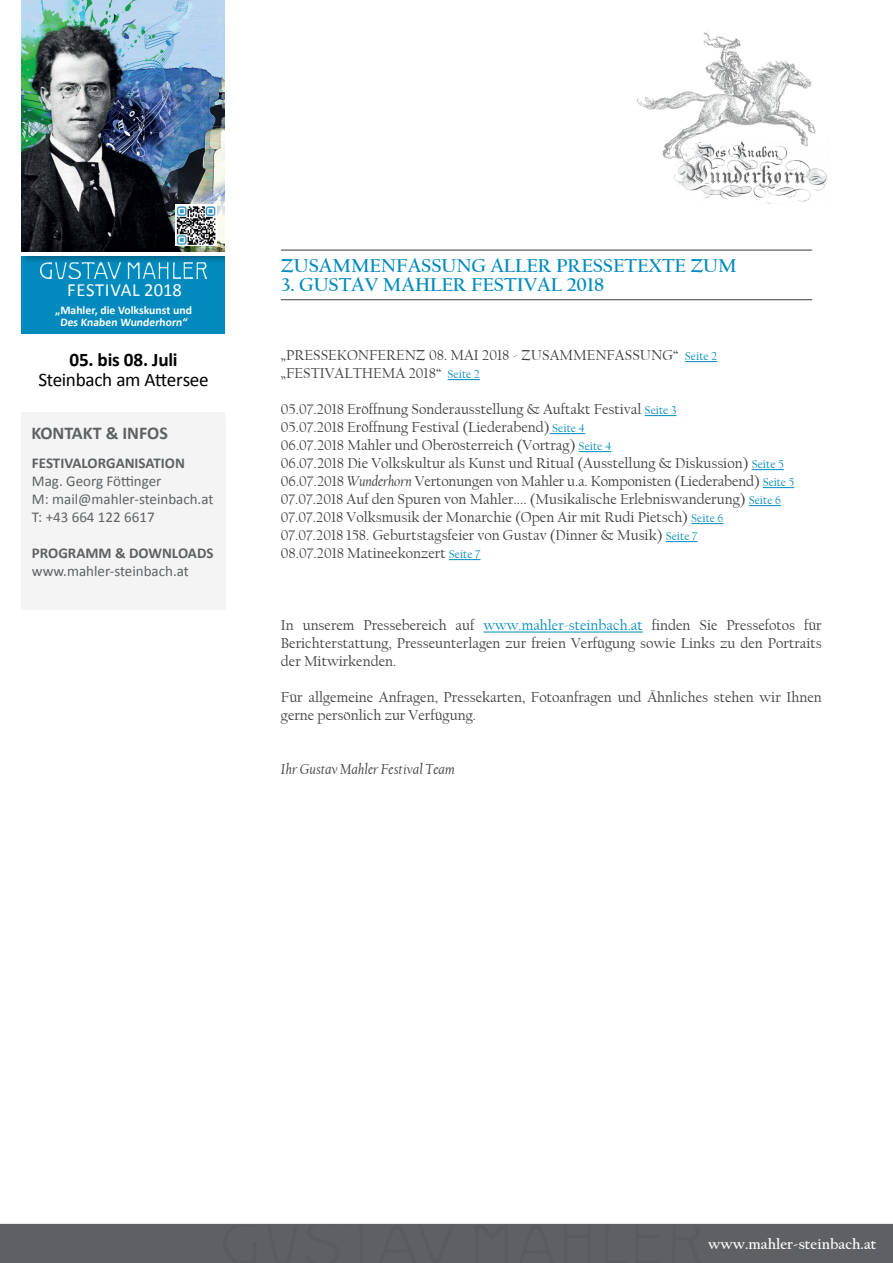
<style>
.page{position:relative;width:893px;height:1263px;background:#fff}
.page>*{position:absolute;margin:0;border:0;box-sizing:border-box;transform-origin:0 0}
.überschrift_oben_unt{font:700 19.5px "Californian FB";color:#008abd}
.t1{font:19.2px "Calibri";letter-spacing:-.02em;color:#000}
.t2{font:700 19.2px "Calibri";letter-spacing:-.01em;color:#000}
.t3{font:18.6px "Calibri";letter-spacing:.03em;color:#fff}
.t4{font:700 18px "Calibri";color:#5e6164}
.fließtext{font:15px/18px "Californian FB";color:#3d3c3e;text-align:justify}
.t5{font:15px "Calibri";color:#5e6164}
.t6{font:700 15px "Calibri";color:#5e6164}
.fließtext-2{font:italic 15px "Californian FB";color:#3d3c3e}
.t7{font:700 15px "Californian FB";color:#fff}
.t8{font:700 11.7px "Calibri";color:#fff}
.s1{font-size:12px;color:#008abd}
.s2{font-style:italic}
.s3{color:#008abd}
</style>
<div class="page">
<div style="left:0;top:1223px;width:893px;height:40px;background:#5e6164"></div>
<div style="left:224px;top:1226px;width:477px;height:37px;background:#5e6164"></div>
<div style="left:21px;top:412px;width:205px;height:198px;background:#f4f4f4"></div>
<div style="left:21px;top:98px;width:212px;height:236px;background:#008abd"></div>
<img style="left:21px;top:0;width:205px;height:244px">
<img style="left:40px;top:264px;width:167px;height:14px">
<div style="left:18px;top:244px;width:236px;height:20px;background:#000;opacity:.75"></div>
<hr style="left:21px;top:252px;width:221px;height:4px;background:#fff">
<div style="left:226px;top:0;width:110px;height:417px;background:#fff"></div>
<img style="left:176px;top:204px;width:41px;height:41px">
<hr style="left:281px;top:250px;width:531px;height:1px;background:#3d3c3e">
<hr style="left:281px;top:299px;width:531px;height:1px;background:#3d3c3e">
<img style="left:675px;top:179px;width:152px;height:25px">
<img style="left:636px;top:31px;width:191px;height:148px">
<hr style="left:685px;top:361px;width:32px;height:1px;background:#008abd">
<hr style="left:448px;top:379px;width:32px;height:1px;background:#008abd">
<hr style="left:645px;top:415px;width:31px;height:1px;background:#008abd">
<hr style="left:550px;top:433px;width:35px;height:1px;background:#008abd">
<hr style="left:579px;top:451px;width:32px;height:1px;background:#008abd">
<hr style="left:752px;top:469px;width:32px;height:1px;background:#008abd">
<hr style="left:763px;top:487px;width:31px;height:1px;background:#008abd">
<hr style="left:749px;top:505px;width:32px;height:1px;background:#008abd">
<hr style="left:691px;top:523px;width:33px;height:1px;background:#008abd">
<hr style="left:666px;top:541px;width:31px;height:1px;background:#008abd">
<hr style="left:449px;top:559px;width:32px;height:1px;background:#008abd">
<hr style="left:483px;top:632px;width:160px;height:1px;background:#008abd">
<p class="t3" style="left:67px;top:278px;width:116px">FESTIVAL 2018</p>
<p class="t8" style="left:55px;top:302px;width:138px">„Mahler, die Volkskunst und</p>
<p class="t8" style="left:60px;top:314px;width:130px">Des Knaben Wunderhorn“</p>
<p class="t2" style="left:70px;top:347px;width:109px">05. bis 08. Juli</p>
<p class="t1" style="left:38px;top:367px;width:172px">Steinbach am Attersee</p>
<p class="t4" style="left:31px;top:421px;width:138px">KONTAKT &amp; INFOS</p>
<p class="t6" style="left:32px;top:453px;width:154px">FESTIVALORGANISATION</p>
<p class="t5" style="left:32px;top:472px;width:131px">Mag. Georg Föttinger</p>
<p class="t5" style="left:32px;top:490px;width:183px">M: mail@mahler-steinbach.at</p>
<p class="t5" style="left:32px;top:508px;width:124px">T: +43 664 122 6617</p>
<p class="t6" style="left:32px;top:543px;width:183px">PROGRAMM &amp; DOWNLOADS</p>
<p class="t5" style="left:32px;top:562px;width:158px">www.mahler-steinbach.at</p>
<p class="überschrift_oben_unt" style="left:281px;top:254px;width:457px">ZUSAMMENFASSUNG ALLER PRESSETEXTE ZUM</p>
<p class="überschrift_oben_unt" style="left:281px;top:274px;width:325px">3. GUSTAV MAHLER FESTIVAL 2018</p>
<p class="fließtext" style="left:281px;top:346px;width:438px">„PRESSEKONFERENZ 08. MAI 2018 - ZUSAMMENFASSUNG“ <span class="s1">Seite 2</span></p>
<p class="fließtext" style="left:281px;top:364px;width:201px">„FESTIVALTHEMA 2018“ <span class="s1">Seite 2</span></p>
<p class="fließtext" style="left:281px;top:400px;width:397px">05.07.2018 Eröffnung Sonderausstellung &amp; Auftakt Festival <span class="s1">Seite 3</span></p>
<p class="fließtext" style="left:281px;top:418px;width:306px">05.07.2018 Eröffnung Festival (Liederabend) <span class="s1">Seite 4</span></p>
<p class="fließtext" style="left:281px;top:436px;width:332px">06.07.2018 Mahler und Oberösterreich (Vortrag) <span class="s1">Seite 4</span></p>
<p class="fließtext" style="left:281px;top:454px;width:504px">06.07.2018 Die Volkskultur als Kunst und Ritual (Ausstellung &amp; Diskussion) <span class="s1">Seite 5</span></p>
<p class="fließtext" style="left:281px;top:472px;width:515px">06.07.2018 <span class="s2">Wunderhorn</span> Vertonungen von Mahler u.a. Komponisten (Liederabend) <span class="s1">Seite 5</span></p>
<p class="fließtext" style="left:281px;top:490px;width:502px">07.07.2018 Auf den Spuren von Mahler.... (Musikalische Erlebniswanderung) <span class="s1">Seite 6</span></p>
<p class="fließtext" style="left:281px;top:508px;width:444px">07.07.2018 Volksmusik der Monarchie (Open Air mit Rudi Pietsch) <span class="s1">Seite 6</span></p>
<p class="fließtext" style="left:281px;top:526px;width:418px">07.07.2018 158. Geburtstagsfeier von Gustav (Dinner &amp; Musik) <span class="s1">Seite 7</span></p>
<p class="fließtext" style="left:281px;top:544px;width:201px">08.07.2018 Matineekonzert <span class="s1">Seite 7</span></p>
<p class="fließtext" style="left:281px;top:616px;width:542px">In unserem Pressebereich auf <span class="s3">www.mahler-steinbach.at</span> finden Sie Pressefotos für Berichterstattung, Presseunterlagen zur freien Verfügung sowie Links zu den Portraits der Mitwirkenden.</p>
<p class="fließtext" style="left:281px;top:688px;width:542px">Für allgemeine Anfragen, Pressekarten, Fotoanfragen und Ähnliches stehen wir Ihnen gerne persönlich zur Verfügung.</p>
<p class="fließtext-2" style="left:281px;top:761px;width:175px">Ihr Gustav Mahler Festival Team</p>
<p class="t7" style="left:708px;top:1235px;width:170px">www.mahler-steinbach.at</p>
</div>
